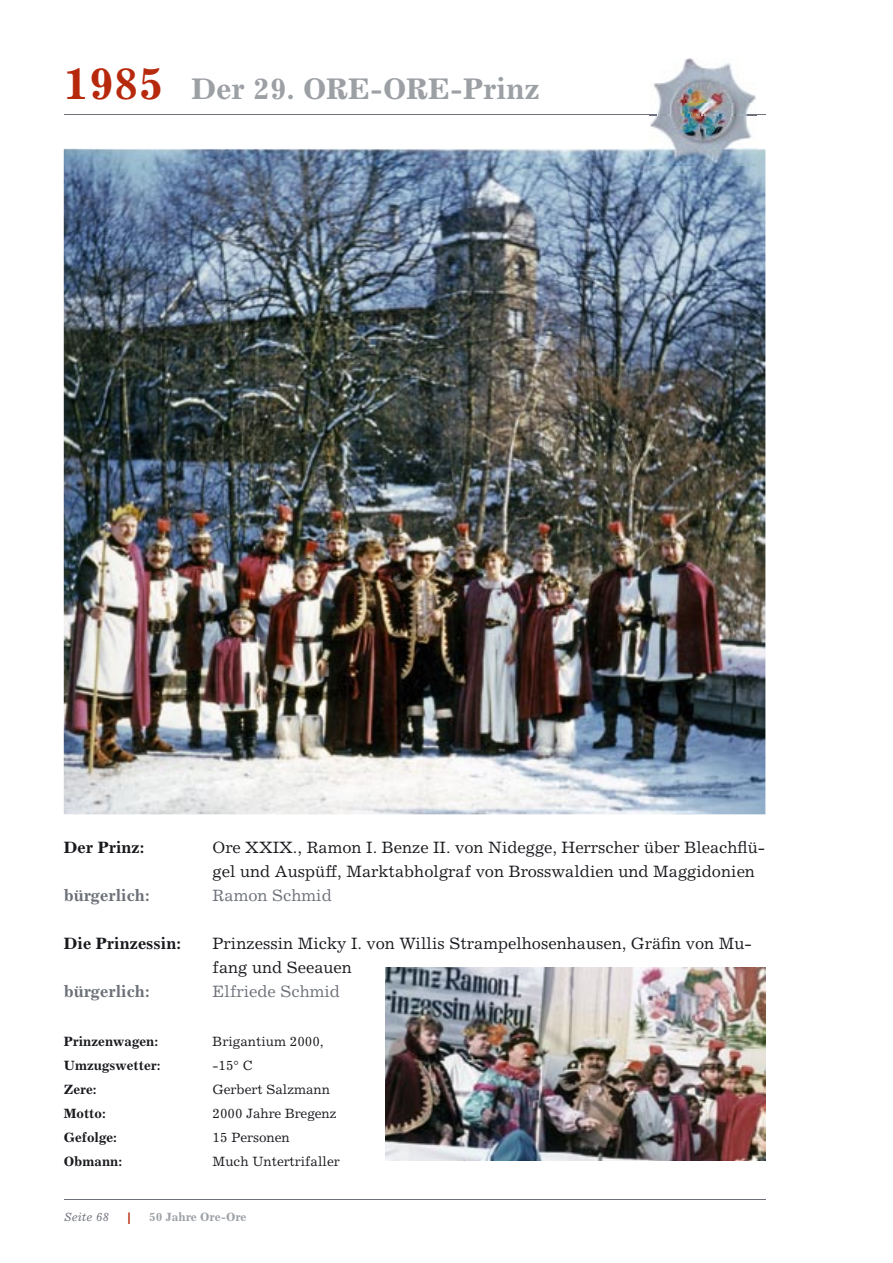
<style>
.page{position:relative;width:893px;height:1263px;background:#fff}
.page>*{position:absolute;margin:0;border:0;box-sizing:border-box;transform-origin:0 0}
.t1{font:700 30px "Excelsior";color:#9ca0a5}
.t2{font:16.5px/24px "Excelsior";color:#191a1e}
.t3{font:16.5px "Excelsior";color:#6c7078}
.t4{font:700 16.5px "Excelsior";color:#191a1e}
.t5{font:700 16.5px "Excelsior";color:#6c7078}
.t6{font:13.5px "Excelsior";color:#191a1e}
.t7{font:700 13.5px "Excelsior";color:#191a1e}
.t8{font:700 12px "Excelsior";color:#9ca0a5}
.t9{font:italic 12px "Excelsior";color:#6c7078}
.s1{font-size:45px;color:#b7290c}
.s2{font-weight:700;font-style:normal;font-size:16.8px;color:#b7290c}
</style>
<div class="page">
<img style="left:64px;top:149px;width:701px;height:665px">
<hr style="left:64px;top:1199px;width:701px;height:1px;background:#6c7078">
<hr style="left:64px;top:115px;width:701px;height:1px;background:#6c7078">
<img style="left:650px;top:58px;width:106px;height:107px">
<img style="left:650px;top:115px;width:106px;height:1px">
<img style="left:385px;top:968px;width:380px;height:193px">
<h1 class="t1" style="left:64px;top:70px;width:477px"><span class="s1">1985</span> Der 29. ORE-ORE-Prinz</h1>
<p class="t4" style="left:64px;top:837px;width:82px">Der Prinz:</p>
<p class="t2" style="left:213px;top:835px;width:554px">Ore XXIX., Ramon I. Benze II. von Nidegge, Herrscher über Bleachflü&shy;gel und Auspüff, Marktabholgraf von Brosswaldien und Maggidonien</p>
<p class="t5" style="left:64px;top:885px;width:87px">bürgerlich:</p>
<p class="t3" style="left:213px;top:885px;width:121px">Ramon Schmid</p>
<p class="t4" style="left:64px;top:933px;width:119px">Die Prinzessin:</p>
<p class="t2" style="left:213px;top:931px;width:541px">Prinzessin Micky I. von Willis Strampelhosenhausen, Gräfin von Mu&shy;fang und Seeauen</p>
<p class="t5" style="left:64px;top:981px;width:87px">bürgerlich:</p>
<p class="t3" style="left:213px;top:981px;width:129px">Elfriede Schmid</p>
<p class="t7" style="left:64px;top:1033px;width:96px">Prinzenwagen:</p>
<p class="t6" style="left:213px;top:1034px;width:113px">Brigantium 2000,</p>
<p class="t7" style="left:64px;top:1057px;width:98px">Umzugswetter:</p>
<p class="t6" style="left:213px;top:1058px;width:41px">-15° C</p>
<p class="t7" style="left:64px;top:1081px;width:34px">Zere:</p>
<p class="t6" style="left:213px;top:1082px;width:119px">Gerbert Salzmann</p>
<p class="t7" style="left:64px;top:1105px;width:44px">Motto:</p>
<p class="t6" style="left:213px;top:1106px;width:125px">2000 Jahre Bregenz</p>
<p class="t7" style="left:64px;top:1129px;width:55px">Gefolge:</p>
<p class="t6" style="left:213px;top:1130px;width:79px">15 Personen</p>
<p class="t7" style="left:64px;top:1153px;width:60px">Obmann:</p>
<p class="t6" style="left:213px;top:1154px;width:129px">Much Untertrifaller</p>
<p class="t9" style="left:64px;top:1210px;width:70px">Seite 68 <span class="s2">|</span></p>
<p class="t8" style="left:149px;top:1210px;width:99px">50 Jahre Ore-Ore</p>
</div>
